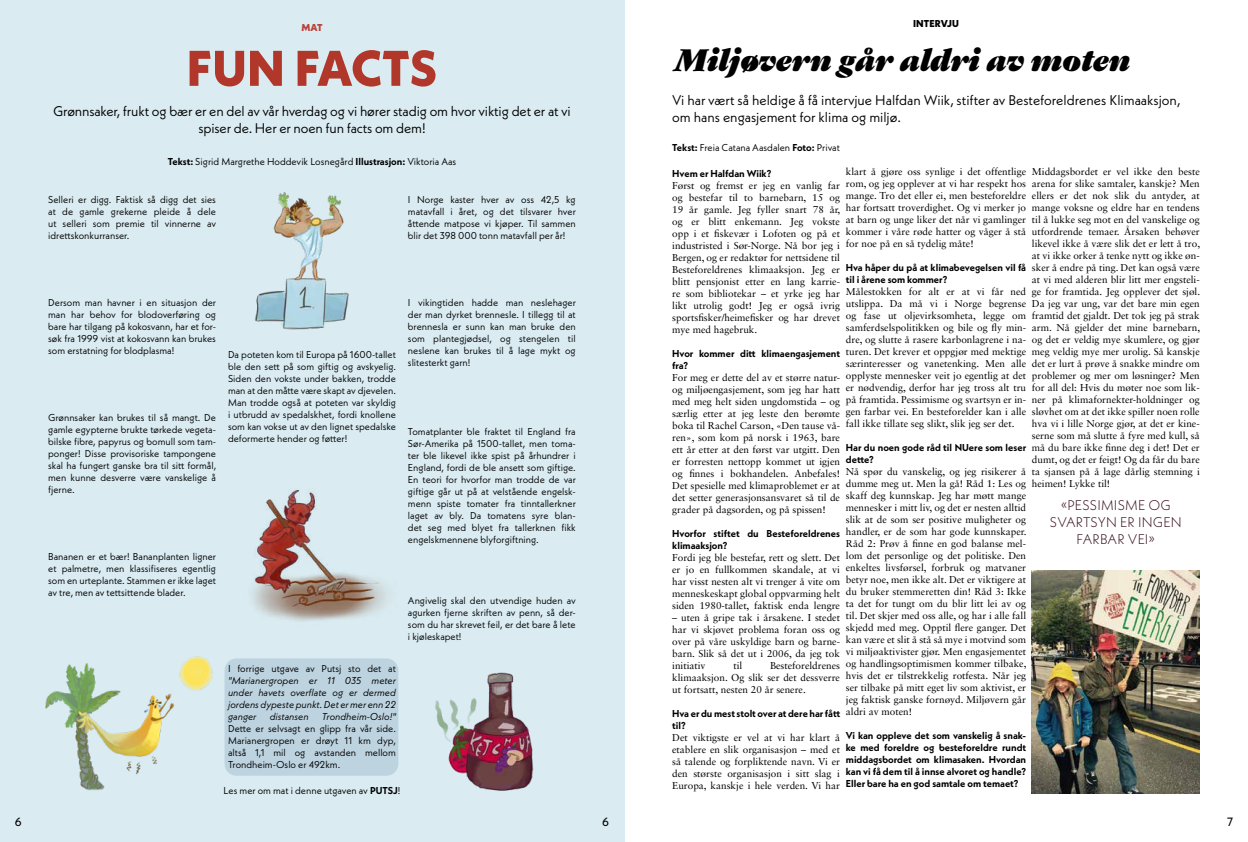
<style>
.page{position:relative;width:1248px;height:842px;background:#fff}
.page>*{position:absolute;margin:0;border:0;box-sizing:border-box;transform-origin:0 0}
.t1{font:800 50px "Neue Kabel";color:#b1372a}
.t2{font:italic 30px "Gastromond";color:#000}
.t3{font:14px/16.8px "Neue Kabel";letter-spacing:-.01em;color:#000}
.t4{font:300 14px/16.8px "Neue Kabel";letter-spacing:.01em;color:#3a101b;text-align:center}
.t5{font:12px "Neue Kabel";color:#000}
.t6{font:10px/12px "Sabon LT Std";color:#000;text-align:justify}
.t7{font:10px/12px "Neue Kabel";color:#000;text-align:justify}
.t8{font:700 10px/12px "Neue Kabel";color:#000}
.t9{font:italic 10px/12px "Neue Kabel";color:#000;text-align:justify}
.t10{font:800 10px "Neue Kabel";letter-spacing:.01em;color:#000}
.t11{font:800 10px "Neue Kabel";color:#bb4039}
.s1{font-weight:700}
</style>
<div class="page">
<div style="left:0;top:0;width:624px;height:842px;background:#daecf2"></div>
<div style="left:224px;top:658px;width:174px;height:118px;background:#bdd3e0;border-radius:12px"></div>
<img style="left:1031px;top:570px;width:168px;height:224px">
<img style="left:255px;top:192px;width:94px;height:138px">
<img style="left:45px;top:656px;width:231px;height:135px">
<img style="left:213px;top:490px;width:175px;height:168px">
<img style="left:385px;top:648px;width:149px;height:143px">
<p class="t11" style="left:301px;top:21px;width:22px">MAT</p>
<h1 class="t1" style="left:187px;top:37px;width:252px">FUN FACTS</h1>
<h3 class="t3" style="left:53px;top:102px;width:519px;text-align:center">Grønnsaker, frukt og bær er en del av vår hverdag og vi hører stadig om hvor viktig det er at vi spiser de. Her er noen fun facts om dem!</h3>
<p class="t7" style="left:168px;top:156px;width:290px"><span class="s1">Tekst:</span> Sigrid Margrethe Hoddevik Losnegård <span class="s1">Illustrasjon:</span> Viktoria Aas</p>
<p class="t7" style="left:48px;top:194px;width:169px">Selleri er digg. Faktisk så digg det sies at de gamle grekerne pleide å dele ut selleri som premie til vinnerne av idrettskonkurranser.</p>
<p class="t7" style="left:408px;top:194px;width:169px">I Norge kaster hver av oss 42,5 kg matavfall i året, og det tilsvarer hver åttende matpose vi kjøper. Til sammen blir det 398 000 tonn matavfall per år!</p>
<p class="t7" style="left:48px;top:297px;width:169px">Dersom man havner i en situasjon der man har behov for blodoverføring og bare har tilgang på kokosvann, har et for&shy;søk fra 1999 vist at kokosvann kan brukes som erstatning for blodplasma!</p>
<p class="t7" style="left:48px;top:411px;width:169px">Grønnsaker kan brukes til så mangt. De gamle egypterne brukte tørkede vegeta&shy;bilske fibre, papyrus og bomull som tam&shy;ponger! Disse provisoriske tampongene skal ha fungert ganske bra til sitt formål, men kunne desverre være vanskelige å fjerne.</p>
<p class="t7" style="left:48px;top:550px;width:169px">Bananen er et bær! Bananplanten ligner et palmetre, men klassifiseres egentlig som en urteplante. Stammen er ikke laget av tre, men av tettsittende blader.</p>
<p class="t7" style="left:228px;top:348px;width:169px">Da poteten kom til Europa på 1600-tallet ble den sett på som giftig og avskyelig.<br>Siden den vokste under bakken, trodde man at den måtte være skapt av djevelen.<br>Man trodde også at poteten var skyldig i utbrudd av spedalskhet, fordi knollene som kan vokse ut av den lignet spedalske deformerte hender og føtter!</p>
<p class="t7" style="left:408px;top:297px;width:169px">I vikingtiden hadde man neslehager der man dyrket brennesle. I tillegg til at brennesla er sunn kan man bruke den som plantegjødsel, og stengelen til neslene kan brukes til å lage mykt og slitesterkt garn!</p>
<p class="t7" style="left:408px;top:425px;width:169px">Tomatplanter ble fraktet til England fra Sør-Amerika på 1500-tallet, men toma&shy;ter ble likevel ikke spist på århundrer i England, fordi de ble ansett som giftige.<br>En teori for hvorfor man trodde de var giftige går ut på at velstående engelsk&shy;menn spiste tomater fra tinntallerkner laget av bly. Da tomatens syre blan&shy;det seg med blyet fra tallerknen fikk engelskmennene blyforgiftning.</p>
<p class="t7" style="left:408px;top:594px;width:169px">Angivelig skal den utvendige huden av agurken fjerne skriften av penn, så der&shy;som du har skrevet feil, er det bare å lete i kjøleskapet!</p>
<p class="t7" style="left:228px;top:663px;width:169px">I forrige utgave av Putsj sto det at</p>
<p class="t9" style="left:228px;top:675px;width:169px">"Marianergropen er 11 035 meter under havets overflate og er dermed jordens dypeste punkt. Det er mer enn 22 ganger</p>
<p class="t9" style="left:270px;top:711px;width:40px">distansen</p>
<p class="t9" style="left:322px;top:711px;width:75px">Trondheim-Oslo!"</p>
<p class="t7" style="left:228px;top:723px;width:169px">Dette er selvsagt en glipp fra vår side.<br>Marianergropen er drøyt 11 km dyp, altså 1,1 mil og avstanden mellom Trondheim-Oslo er 492km.</p>
<p class="t7" style="left:223px;top:784px;width:178px">Les mer om mat i denne utgaven av <span class="s1">PUTSJ</span>!</p>
<p class="t10" style="left:913px;top:18px;width:47px">INTERVJU</p>
<h2 class="t2" style="left:672px;top:37px;width:457px">Miljøvern går aldri av moten</h2>
<h3 class="t3" style="left:672px;top:92px;width:510px">Vi har vært så heldige å få intervjue Halfdan Wiik, stifter av Besteforeldrenes Klimaaksjon, om hans engasjement for klima og miljø.</h3>
<p class="t7" style="left:672px;top:141px;width:169px"><span class="s1">Tekst:</span> Freia Catana Aasdalen <span class="s1">Foto:</span> Privat</p>
<p class="t6" style="left:1031px;top:165px;width:170px">Middagsbordet er vel ikke den beste arena for slike samtaler, kanskje? Men ellers er det nok slik du antyder, at mange voksne og eldre har en tendens til å lukke seg mot en del vanskelige og utfordrende temaer. Årsaken behøver likevel ikke å være slik det er lett å tro, at vi ikke orker å tenke nytt og ikke øn&shy;sker å endre på ting. Det kan også være at vi med alderen blir litt mer engsteli&shy;ge for framtida. Jeg opplever det sjøl.<br>Da jeg var ung, var det bare min egen framtid det gjaldt. Det tok jeg på strak arm. Nå gjelder det mine barnebarn, og det er veldig mye skumlere, og gjør meg veldig mye mer urolig. Så kanskje det er lurt å prøve å snakke mindre om problemer og mer om løsninger? Men for all del: Hvis du møter noe som lik&shy;ner på klimafornekter-holdninger og sløvhet om at det ikke spiller noen rolle hva vi i lille Norge gjør, at det er kine&shy;serne som må slutte å fyre med kull, så må du bare ikke finne deg i det! Det er dumt, og det er feigt! Og da får du bare ta sjansen på å lage dårlig stemning i heimen! Lykke til!</p>
<p class="t6" style="left:845px;top:165px;width:182px">klart å gjøre oss synlige i det offentlige rom, og jeg opplever at vi har respekt hos mange. Tro det eller ei, men besteforeldre har fortsatt troverdighet. Og vi merker jo at barn og unge liker det når vi gamlinger kommer i våre røde hatter og våger å stå for noe på en så tydelig måte!</p>
<p class="t8" style="left:845px;top:261px;width:182px">Hva håper du på at klimabevegelsen vil få til i årene som kommer?</p>
<p class="t6" style="left:845px;top:285px;width:182px">Målestokken for alt er at vi får ned utslippa. Da må vi i Norge begrense og fase ut oljevirksomheta, legge om samferdselspolitikken og bile og fly min&shy;dre, og slutte å rasere karbonlagrene i na&shy;turen. Det krever et oppgjør med mektige særinteresser og vanetenking. Men alle opplyste mennesker veit jo egentlig at det er nødvendig, derfor har jeg tross alt tru på framtida. Pessimisme og svartsyn er in&shy;gen farbar vei. En besteforelder kan i alle fall ikke tillate seg slikt, slik jeg ser det.</p>
<p class="t8" style="left:845px;top:441px;width:182px">Har du noen gode råd til NUere som leser dette?</p>
<p class="t6" style="left:845px;top:465px;width:182px">Nå spør du vanskelig, og jeg risikerer å dumme meg ut. Men la gå! Råd 1: Les og skaff deg kunnskap. Jeg har møtt mange mennesker i mitt liv, og det er nesten alltid slik at de som ser positive muligheter og handler, er de som har gode kunnskaper.<br>Råd 2: Prøv å finne en god balanse mel&shy;lom det personlige og det politiske. Den enkeltes livsførsel, forbruk og matvaner betyr noe, men ikke alt. Det er viktigere at du bruker stemmeretten din! Råd 3: Ikke ta det for tungt om du blir litt lei av og til. Det skjer med oss alle, og har i alle fall skjedd med meg. Opptil flere ganger. Det kan være et slit å stå så mye i motvind som vi miljøaktivister gjør. Men engasjementet og handlingsoptimismen kommer tilbake, hvis det er tilstrekkelig rotfesta. Når jeg ser tilbake på mitt eget liv som aktivist, er jeg faktisk ganske fornøyd. Miljøvern går aldri av moten!</p>
<p class="t8" style="left:845px;top:729px;width:182px;text-align:justify">Vi kan oppleve det som vanskelig å snak&shy;ke med foreldre og besteforeldre rundt middagsbordet om klimasaken. Hvordan kan vi få dem til å innse alvoret og handle?<br>Eller bare ha en god samtale om temaet?</p>
<p class="t8" style="left:672px;top:167px;width:101px">Hvem er Halfdan Wiik?</p>
<p class="t6" style="left:672px;top:179px;width:170px">Først og fremst er jeg en vanlig far og bestefar til to barnebarn, 15 og 19 år gamle. Jeg fyller snart 78 år, og er blitt enkemann. Jeg vokste opp i et fiskevær i Lofoten og på et industristed i Sør-Norge. Nå bor jeg i Bergen, og er redaktør for nettsidene til Besteforeldrenes klimaaksjon. Jeg er blitt pensjonist etter en lang karrie&shy;re som bibliotekar – et yrke jeg har likt utrolig godt! Jeg er også ivrig sportsfisker/heimefisker og har drevet mye med hagebruk.</p>
<p class="t8" style="left:672px;top:347px;width:169px">Hvor kommer ditt klimaengasjement fra?</p>
<p class="t6" style="left:672px;top:371px;width:169px">For meg er dette del av et større natur&shy;og miljøengasjement, som jeg har hatt med meg helt siden ungdomstida – og særlig etter at jeg leste den berømte boka til Rachel Carson, «Den tause vå&shy;ren», som kom på norsk i 1963, bare ett år etter at den først var utgitt. Den er forresten nettopp kommet ut igjen og finnes i bokhandelen. Anbefales!<br>Det spesielle med klimaproblemet er at det setter generasjonsansvaret så til de grader på dagsorden, og på spissen!</p>
<p class="t8" style="left:672px;top:527px;width:169px">Hvorfor stiftet du Besteforeldrenes klimaaksjon?</p>
<p class="t6" style="left:672px;top:551px;width:169px">Fordi jeg ble bestefar, rett og slett. Det er jo en fullkommen skandale, at vi har visst nesten alt vi trenger å vite om menneskeskapt global oppvarming helt siden 1980-tallet, faktisk enda lengre</p>
<p class="t6" style="left:672px;top:611px;width:169px">– uten å gripe tak i årsakene. I stedet har vi skjøvet problema foran oss og over på våre uskyldige barn og barne&shy;barn. Slik så det ut i 2006, da jeg tok initiativ</p>
<h3 class="t4" style="left:1049px;top:497px;width:133px">«PESSIMISME OG<br>SVARTSYN ER INGEN<br>FARBAR VEI»</h3>
<p class="t6" style="left:672px;top:659px;width:169px;text-indent:98px">Besteforeldrenes klimaaksjon. Og slik ser det dessverre ut fortsatt, nesten 20 år senere.</p>
<p class="t8" style="left:672px;top:707px;width:169px">Hva er du mest stolt over at dere har fått til?</p>
<p class="t6" style="left:672px;top:731px;width:169px">Det viktigste er vel at vi har klart å etablere en slik organisasjon – med et så talende og forpliktende navn. Vi er den største organisasjon i sitt slag i Europa, kanskje i hele verden. Vi har</p>
<p class="t6" style="left:733px;top:659px;width:10px">til</p>
<p class="t5" style="left:15px;top:814px;width:8px">6</p>
<p class="t5" style="left:1226px;top:814px;width:8px">7</p>
<p class="t5" style="left:602px;top:814px;width:8px">6</p>
</div>
